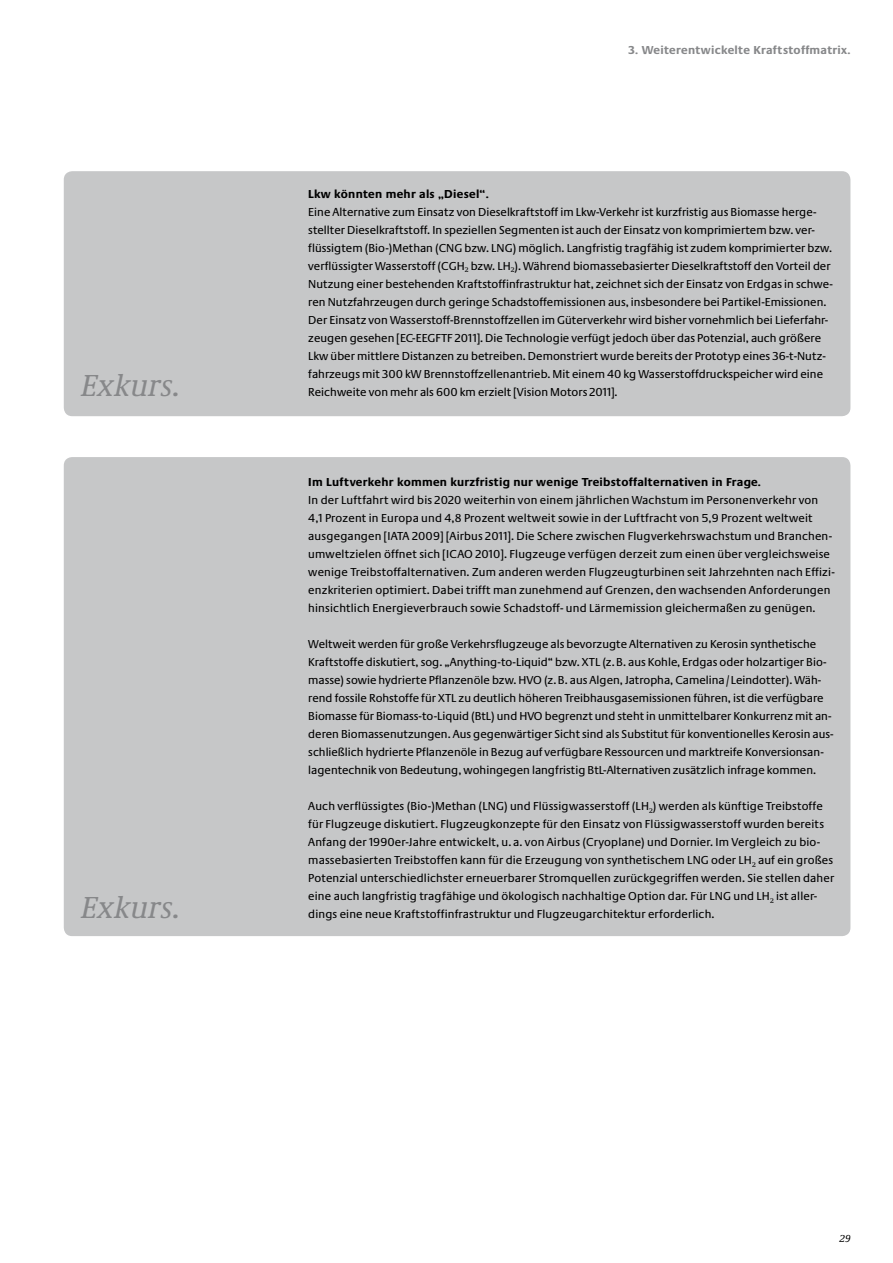
<style>
.page{position:relative;width:893px;height:1263px;background:#fff}
.page>*{position:absolute;margin:0;border:0;box-sizing:border-box;transform-origin:0 0}
.t1{font:italic 31.5px "Neue Demos";color:#87888a}
.t2{font:12px/18px "Neue Praxis";color:#000}
.t3{font:700 12px "Neue Praxis";letter-spacing:.02em;color:#000}
.t4{font:700 12px "Neue Praxis";letter-spacing:.02em;color:#87888a}
.t5{font:italic 10.5px "Neue Demos";color:#000}
</style>
<div class="page">
<div style="left:64px;top:171px;width:786px;height:245px;background:#c6c7c8;border-radius:9px"></div>
<div style="left:64px;top:457px;width:786px;height:479px;background:#c6c7c8;border-radius:8px"></div>
<h1 class="t1" style="left:81px;top:366px;width:102px">Exkurs.</h1>
<h1 class="t1" style="left:81px;top:888px;width:102px">Exkurs.</h1>
<p class="t4" style="left:628px;top:43px;width:224px">3. Weiterentwickelte Kraftstoffmatrix.</p>
<p class="t3" style="left:308px;top:187px;width:182px">Lkw könnten mehr als „Diesel“.</p>
<p class="t2" style="left:308px;top:203px;width:526px">Eine Alternative zum Einsatz von Dieselkraftstoff im Lkw-Verkehr ist kurzfristig aus Biomasse herge&shy;stellter Dieselkraftstoff. In speziellen Segmenten ist auch der Einsatz von komprimiertem bzw. ver&shy;flüssigtem (Bio-)Methan (CNG bzw. LNG) möglich. Langfristig tragfähig ist zudem komprimierter bzw. verflüssigter Wasserstoff (CGH<sub>2</sub> bzw. LH<sub>2</sub>). Während biomassebasierter Dieselkraftstoff den Vorteil der Nutzung einer bestehenden Kraftstoffinfrastruktur hat, zeichnet sich der Einsatz von Erdgas in schwe&shy;ren Nutzfahrzeugen durch geringe Schadstoffemissionen aus, insbesondere bei Partikel-Emissionen.<br>Der Einsatz von Wasserstoff-Brennstoffzellen im Güterverkehr wird bisher vornehmlich bei Lieferfahr&shy;zeugen gesehen [EC-EEGFTF 2011]. Die Technologie verfügt jedoch über das Potenzial, auch größere Lkw über mittlere Distanzen zu betreiben. Demonstriert wurde bereits der Prototyp eines 36-t-Nutz&shy;fahrzeugs mit 300 kW Brennstoffzellenantrieb. Mit einem 40 kg Wasserstoffdruckspeicher wird eine</p>
<p class="t2" style="left:308px;top:383px;width:311px">Reichweite von mehr als 600 km erzielt [Vision Motors 2011].</p>
<p class="t3" style="left:308px;top:475px;width:454px">Im Luftverkehr kommen kurzfristig nur wenige Treibstoffalternativen in Frage.</p>
<p class="t2" style="left:308px;top:491px;width:528px">In der Luftfahrt wird bis 2020 weiterhin von einem jährlichen Wachstum im Personenverkehr von 4,1 Prozent in Europa und 4,8 Prozent weltweit sowie in der Luftfracht von 5,9 Prozent weltweit ausgegangen [IATA 2009] [Airbus 2011]. Die Schere zwischen Flugverkehrswachstum und Branchen&shy;umweltzielen öffnet sich [ICAO 2010]. Flugzeuge verfügen derzeit zum einen über vergleichsweise wenige Treibstoffalternativen. Zum anderen werden Flugzeugturbinen seit Jahrzehnten nach Effizi&shy;enzkriterien optimiert. Dabei trifft man zunehmend auf Grenzen, den wachsenden Anforderungen hinsichtlich Energieverbrauch sowie Schadstoff- und Lärmemission gleichermaßen zu genügen.</p>
<p class="t2" style="left:308px;top:635px;width:527px">Weltweit werden für große Verkehrsflugzeuge als bevorzugte Alternativen zu Kerosin synthetische Kraftstoffe diskutiert, sog. „Anything-to-Liquid“ bzw. XTL (z.B. aus Kohle, Erdgas oder holzartiger Bio&shy;masse) sowie hydrierte Pflanzenöle bzw. HVO (z.B. aus Algen, Jatropha, Camelina/ Leindotter). Wäh&shy;rend fossile Rohstoffe für XTL zu deutlich höheren Treibhausgasemissionen führen, ist die verfügbare Biomasse für Biomass-to-Liquid (BtL) und HVO begrenzt und steht in unmittelbarer Konkurrenz mit an&shy;deren Biomassenutzungen. Aus gegenwärtiger Sicht sind als Substitut für konventionelles Kerosin aus&shy;schließlich hydrierte Pflanzenöle in Bezug auf verfügbare Ressourcen und marktreife Konversionsan&shy;lagentechnik von Bedeutung, wohingegen langfristig BtL-Alternativen zusätzlich infrage kommen.</p>
<p class="t2" style="left:308px;top:797px;width:527px">Auch verflüssigtes (Bio-)Methan (LNG) und Flüssigwasserstoff (LH<sub>2</sub>) werden als künftige Treibstoffe für Flugzeuge diskutiert. Flugzeugkonzepte für den Einsatz von Flüssigwasserstoff wurden bereits Anfang der 1990er-Jahre entwickelt, u. a. von Airbus (Cryoplane) und Dornier. Im Vergleich zu bio&shy;massebasierten Treibstoffen kann für die Erzeugung von synthetischem LNG oder LH<sub>2</sub> auf ein großes Potenzial unterschiedlichster erneuerbarer Stromquellen zurückgegriffen werden. Sie stellen daher eine auch langfristig tragfähige und ökologisch nachhaltige Option dar. Für LNG und LH<sub>2</sub> ist aller-</p>
<p class="t2" style="left:308px;top:905px;width:408px">dings eine neue Kraftstoffinfrastruktur und Flugzeugarchitektur erforderlich.</p>
<p class="t5" style="left:840px;top:1232px;width:12px">29</p>
</div>
